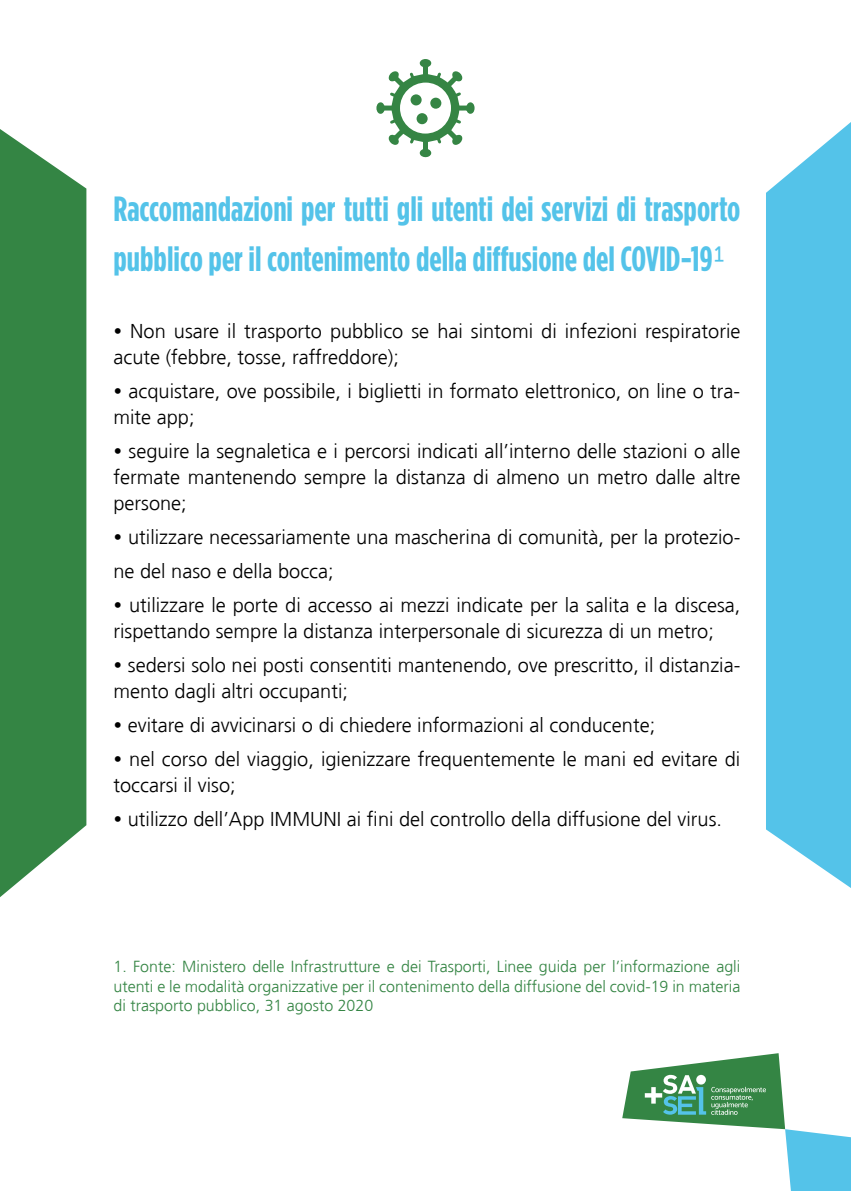
<style>
.page{position:relative;width:851px;height:1191px;background:#fff}
.page>*{position:absolute;margin:0;border:0;box-sizing:border-box;transform-origin:0 0}
.t1{font:700 35px/50px "Gotham Condensed";color:#54c3e9}
.t2{font:300 20px/26px "Frutiger";color:#000}
.t3{font:300 16px/19.2px "Frutiger";color:#358544;text-align:justify}
.s1{font-family:"Museo Sans 300";font-weight:400}
</style>
<div class="page">
<svg style="left:622px;top:1053px;width:228px;height:138px"></svg>
<svg style="left:376px;top:59px;width:99px;height:99px"></svg>
<div style="left:430px;top:98px;width:11px;height:11px;background:#358544;border-radius:50%"></div>
<div style="left:410px;top:94px;width:11px;height:11px;background:#358544;border-radius:50%"></div>
<div style="left:416px;top:113px;width:11px;height:11px;background:#358544;border-radius:50%"></div>
<svg style="left:766px;top:123px;width:84px;height:765px;background:#62c8ea"></svg>
<svg style="left:0;top:129px;width:86px;height:768px;background:#458f53"></svg>
<h1 class="t1" style="left:113px;top:183px;width:628px">Raccomandazioni per tutti gli utenti dei servizi di trasporto pubblico per il contenimento della diffusione del COVID-19<span class="s1">1</span></h1>
<p class="t2" style="left:113px;top:318px;width:628px"><span class="s1">•</span> Non usare il trasporto pubblico se hai sintomi di infezioni respiratorie acute (febbre, tosse, raffreddore);</p>
<p class="t2" style="left:113px;top:378px;width:628px"><span class="s1">•</span> acquistare, ove possibile, i biglietti in formato elettronico, on line o tra&shy;mite app;</p>
<p class="t2" style="left:113px;top:438px;width:628px;text-align:justify"><span class="s1">•</span> seguire la segnaletica e i percorsi indicati all’interno delle stazioni o alle fermate mantenendo sempre la distanza di almeno un metro dalle altre persone;</p>
<p class="t2" style="left:113px;top:520px;width:628px;line-height:34px"><span class="s1">•</span> utilizzare necessariamente una mascherina di comunità, per la protezio&shy;ne del naso e della bocca;</p>
<p class="t2" style="left:113px;top:592px;width:628px"><span class="s1">•</span> utilizzare le porte di accesso ai mezzi indicate per la salita e la discesa, rispettando sempre la distanza interpersonale di sicurezza di un metro;</p>
<p class="t2" style="left:113px;top:652px;width:628px"><span class="s1">•</span> sedersi solo nei posti consentiti mantenendo, ove prescritto, il distanzia&shy;mento dagli altri occupanti;</p>
<p class="t2" style="left:113px;top:712px;width:543px"><span class="s1">•</span> evitare di avvicinarsi o di chiedere informazioni al conducente;</p>
<p class="t2" style="left:113px;top:746px;width:628px"><span class="s1">•</span> nel corso del viaggio, igienizzare frequentemente le mani ed evitare di toccarsi il viso;</p>
<p class="t2" style="left:113px;top:806px;width:610px"><span class="s1">•</span> utilizzo dell’App IMMUNI ai fini del controllo della diffusione del virus.</p>
<p class="t3" style="left:113px;top:957px;width:628px">1. Fonte: Ministero delle Infrastrutture e dei Trasporti, Linee guida per l’informazione agli utenti e le modalità organizzative per il contenimento della diffusione del covid-19 in materia di trasporto pubblico, 31 agosto 2020</p>
</div>
